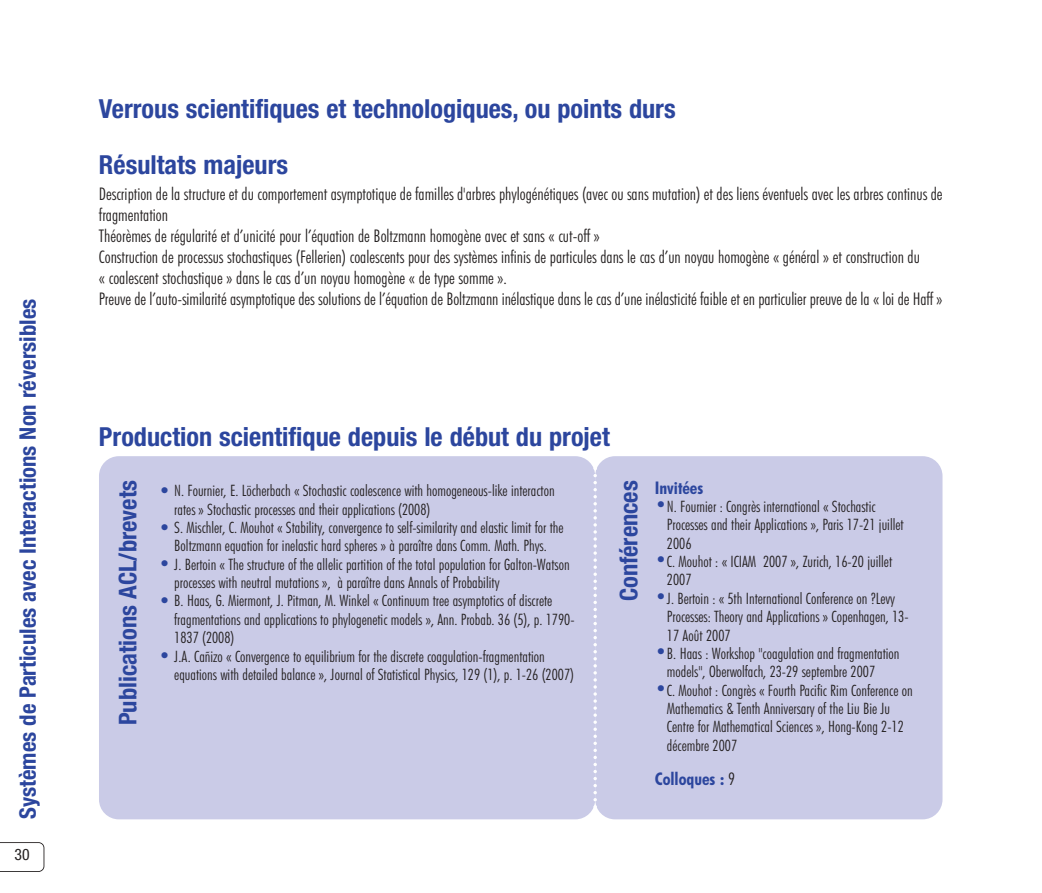
<style>
.page{position:relative;width:1042px;height:893px;background:#fff}
.page>*{position:absolute;margin:0;border:0;box-sizing:border-box;transform-origin:0 0}
.t1{font:700 condensed 26.25px/55.6px "Helvetica Neue LT Std";color:#2c469e}
.t2{font:700 condensed 24.5px "Helvetica Neue LT Std";color:#2c469e}
.t3{font:700 condensed 22.75px "Helvetica Neue LT Std";color:#2c469e}
.t4{font:300 condensed 17.5px/21px "Futura BT";color:#231f1f}
.t5{font:700 condensed 17.5px "Futura BT";color:#2c469e}
.t6{font:300 condensed 15.75px/18.4px "Futura BT";color:#231f1f}
.t7{font:condensed 15.75px "Helvetica Neue LT Std";color:#231f1f}
.s1{font-size:21px;color:#2c469e}
.s2{font-weight:300;color:#231f1f}
</style>
<div class="page">
<svg style="left:0;top:842px;width:44px;height:30px"></svg>
<div style="left:99px;top:456px;width:496px;height:363px;background:#cacbe7;border-radius:20px"></div>
<div style="left:595px;top:456px;width:347px;height:363px;background:#cacbe7;border-radius:20px"></div>
<svg style="left:593px;top:467px;width:4px;height:341px"></svg>
<h3 class="t3" style="left:20px;top:819px;width:521px;rotate:-90deg">Systèmes de Particules avec Interactions Non réversibles</h3>
<p class="t7" style="left:15px;top:849px;width:17px">30</p>
<h1 class="t1" style="left:99px;top:83px;width:578px">Verrous scientifiques et technologiques, ou points durs<br>Résultats majeurs</h1>
<p class="t4" style="left:99px;top:184px;width:845px">Description de la structure et du comportement asymptotique de familles d'arbres phylogénétiques (avec ou sans mutation) et des liens éventuels avec les arbres continus de fragmentation<br>Théorèmes de régularité et d’unicité pour l’équation de Boltzmann homogène avec et sans « cut-off »<br>Construction de processus stochastiques (Fellerien) coalescents pour des systèmes infinis de particules dans le cas d’un noyau homogène « général » et construction du<br>« coalescent stochastique » dans le cas d’un noyau homogène « de type somme ».<br>Preuve de l’auto-similarité asymptotique des solutions de l’équation de Boltzmann inélastique dans le cas d’une inélasticité faible et en particulier preuve de la « loi de Haff »</p>
<h1 class="t1" style="left:99px;top:411px;width:512px">Production scientifique depuis le début du projet</h1>
<h2 class="t2" style="left:119px;top:725px;width:246px;rotate:-90deg">Publications ACL/brevets</h2>
<p class="t6" style="left:174px;top:482px;width:382px;text-indent:-16px"><span class="s1">•</span> N. Fournier, E. Löcherbach « Stochastic coalescence with homogeneous-like interacton rates » Stochastic processes and their applications (2008)</p>
<p class="t6" style="left:158px;top:519px;width:407px;text-align:center"><span class="s1">•</span> S. Mischler, C. Mouhot « Stability, convergence to self-similarity and elastic limit for the<br>Boltzmann equation for inelastic hard spheres » à paraître dans Comm. Math. Phys.</p>
<p class="t6" style="left:174px;top:556px;width:397px;text-indent:-16px"><span class="s1">•</span> J. Bertoin « The structure of the allelic partition of the total population for Galton-Watson processes with neutral mutations », à paraître dans Annals of Probability</p>
<p class="t6" style="left:174px;top:592px;width:402px;text-indent:-16px"><span class="s1">•</span> B. Haas, G. Miermont, J. Pitman, M. Winkel « Continuum tree asymptotics of discrete fragmentations and applications to phylogenetic models », Ann. Probab. 36 (5), p. 1790-<br>1837 (2008)</p>
<p class="t6" style="left:174px;top:648px;width:401px;text-indent:-16px"><span class="s1">•</span> J.A. Cañizo « Convergence to equilibrium for the discrete coagulation-fragmentation equations with detailed balance », Journal of Statistical Physics, 129 (1), p. 1-26 (2007)</p>
<h2 class="t2" style="left:620px;top:601px;width:123px;rotate:-90deg">Conférences</h2>
<p class="t5" style="left:655px;top:480px;width:50px">Invitées</p>
<p class="t6" style="left:667px;top:498px;width:238px;text-indent:-12px"><span class="s1">•</span>N. Fournier : Congrès international « Stochastic<br>Processes and their Applications », Paris 17-21 juillet<br>2006</p>
<p class="t6" style="left:667px;top:553px;width:227px;text-indent:-12px"><span class="s1">•</span>C. Mouhot : « ICIAM 2007 », Zurich, 16-20 juillet<br>2007</p>
<p class="t6" style="left:667px;top:590px;width:243px;text-indent:-12px"><span class="s1">•</span>J. Bertoin : « 5th International Conference on ?Levy<br>Processes: Theory and Applications » Copenhagen, 13-<br>17 Août 2007</p>
<p class="t6" style="left:667px;top:645px;width:234px;text-indent:-12px"><span class="s1">•</span>B. Haas : Workshop "coagulation and fragmentation models", Oberwolfach, 23-29 septembre 2007</p>
<p class="t6" style="left:667px;top:682px;width:247px;text-indent:-12px"><span class="s1">•</span>C. Mouhot : Congrès « Fourth Pacific Rim Conference on Mathematics &amp; Tenth Anniversary of the Liu Bie Ju Centre for Mathematical Sciences », Hong-Kong 2-12 décembre 2007</p>
<p class="t5" style="left:655px;top:772px;width:82px">Colloques : <span class="s2">9</span></p>
</div>
